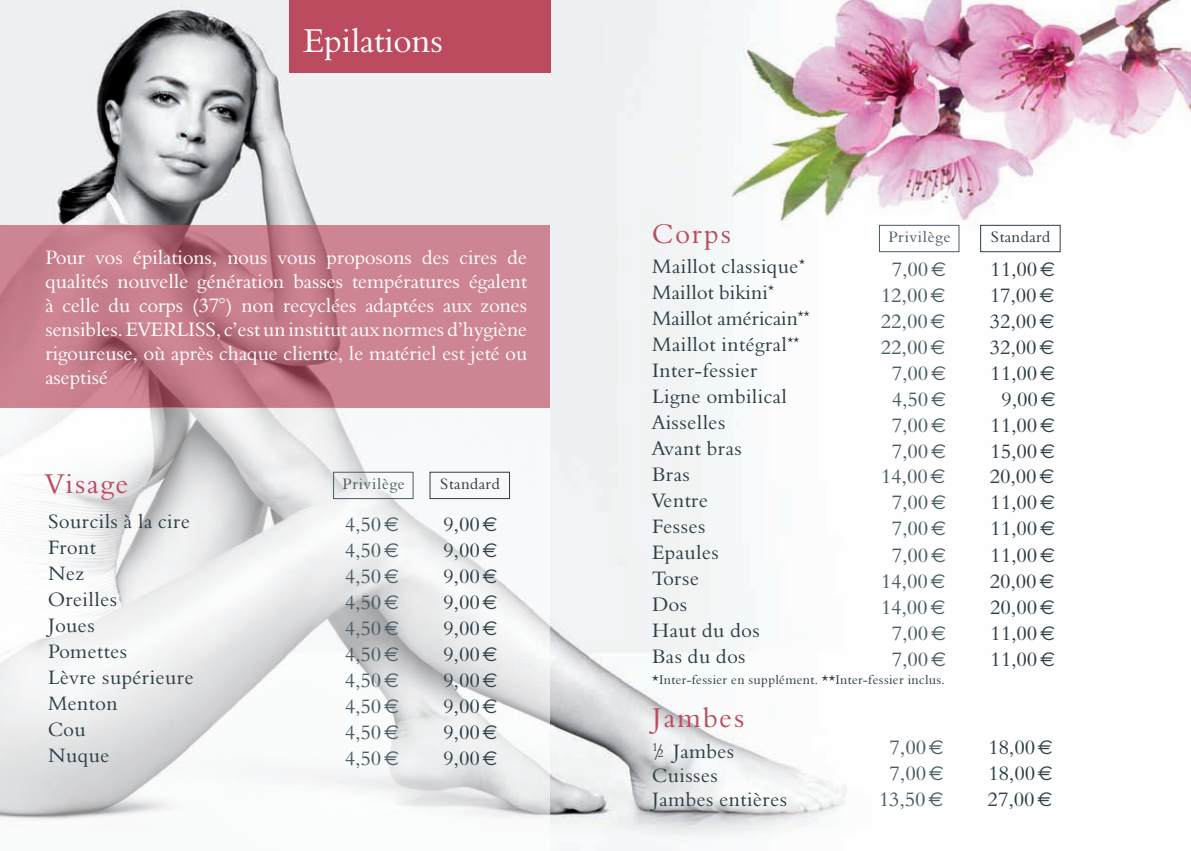
<style>
.page{position:relative;width:1191px;height:851px;background:#fff}
.page>*{position:absolute;margin:0;border:0;box-sizing:border-box;transform-origin:0 0}
.t1{font:34px "Aldine 401 BT Roman A";color:#fff}
.t2{font:28px "Aldine 401 BT Roman A";letter-spacing:.07em;color:#bd4b5f}
.t3{font:20px/26px "Aldine 401 BT Roman A";letter-spacing:.025em;color:#2e3e47}
.t4{font:20px/24px "Aldine 401 BT Roman A";color:#fff;text-align:justify}
.t5{font:20px "Aldine 401 BT Roman A";letter-spacing:.025em;color:#4a5c65}
.t6{font:15.6px "Aldine 401 BT Roman A";letter-spacing:.05em;color:#4a5c65}
.t7{font:15.6px "Aldine 401 BT Roman A";letter-spacing:.025em;color:#2e3e47}
.t8{font:13px "Aldine 401 BT Roman A";letter-spacing:.025em;color:#2e3e47}
.s1{font-family:"Euro Sans"}
.s2{font-size:11.6px}
</style>
<div class="page">
<img style="left:0;top:0;width:1191px;height:842px">
<svg style="left:0;top:407px;width:550px;height:435px;fill:#f3f4f5"></svg>
<div style="left:333px;top:471px;width:80px;height:28px;border:1px solid #4a5c65"></div>
<div style="left:429px;top:471px;width:81px;height:28px;border:1px solid #2e3e47"></div>
<div style="left:289px;top:0;width:261px;height:73px;background:#bd4b5f"></div>
<svg style="left:0;top:225px;width:550px;height:182px;background:#c67d8b"></svg>
<div style="left:879px;top:225px;width:80px;height:27px;border:1px solid #4a5c65"></div>
<div style="left:980px;top:225px;width:80px;height:27px;border:1px solid #2e3e47"></div>
<h1 class="t1" style="left:303px;top:19px;width:141px">Epilations</h1>
<p class="t4" style="left:45px;top:244px;width:483px">Pour vos épilations, nous vous proposons des cires de qualités nouvelle génération basses températures égalent à celle du corps (37°) non recyclées adaptées aux zones sensibles. EVERLISS, c’est un institut aux normes d’hygiène rigoureuse, où après chaque cliente, le matériel est jeté ou aseptisé</p>
<h2 class="t2" style="left:45px;top:466px;width:85px">Visage</h2>
<p class="t6" style="left:343px;top:473px;width:64px">Privilège</p>
<p class="t7" style="left:440px;top:473px;width:61px">Standard</p>
<p class="t3" style="left:48px;top:507px;width:147px">Sourcils à la cire<br>Front<br>Nez<br>Oreilles<br>Joues<br>Pomettes<br>Lèvre supérieure<br>Menton<br>Cou<br>Nuque</p>
<p class="t5" style="left:345px;top:511px;width:56px">4,50 <span class="s1">E</span></p>
<p class="t3" style="left:443px;top:510px;width:56px">9,00 <span class="s1">E</span></p>
<p class="t5" style="left:345px;top:537px;width:56px">4,50 <span class="s1">E</span></p>
<p class="t3" style="left:443px;top:536px;width:56px">9,00 <span class="s1">E</span></p>
<p class="t5" style="left:345px;top:563px;width:56px">4,50 <span class="s1">E</span></p>
<p class="t3" style="left:443px;top:562px;width:56px">9,00 <span class="s1">E</span></p>
<p class="t5" style="left:345px;top:589px;width:56px">4,50 <span class="s1">E</span></p>
<p class="t3" style="left:443px;top:588px;width:56px">9,00 <span class="s1">E</span></p>
<p class="t5" style="left:345px;top:615px;width:56px">4,50 <span class="s1">E</span></p>
<p class="t3" style="left:443px;top:614px;width:56px">9,00 <span class="s1">E</span></p>
<p class="t5" style="left:345px;top:641px;width:56px">4,50 <span class="s1">E</span></p>
<p class="t3" style="left:443px;top:640px;width:56px">9,00 <span class="s1">E</span></p>
<p class="t5" style="left:345px;top:667px;width:56px">4,50 <span class="s1">E</span></p>
<p class="t3" style="left:443px;top:666px;width:56px">9,00 <span class="s1">E</span></p>
<p class="t5" style="left:345px;top:693px;width:56px">4,50 <span class="s1">E</span></p>
<p class="t3" style="left:443px;top:692px;width:56px">9,00 <span class="s1">E</span></p>
<p class="t5" style="left:345px;top:719px;width:56px">4,50 <span class="s1">E</span></p>
<p class="t3" style="left:443px;top:718px;width:56px">9,00 <span class="s1">E</span></p>
<p class="t5" style="left:345px;top:745px;width:56px">4,50 <span class="s1">E</span></p>
<p class="t3" style="left:443px;top:744px;width:56px">9,00 <span class="s1">E</span></p>
<h2 class="t2" style="left:652px;top:216px;width:80px">Corps</h2>
<p class="t3" style="left:652px;top:253px;width:159px">Maillot classique<sup>*<br></sup>Maillot bikini<sup>*<br></sup>Maillot américain<sup>**<br></sup>Maillot intégral<sup>**<br></sup>Inter-fessier<br>Ligne ombilical<br>Aisselles<br>Avant bras</p>
<p class="t3" style="left:652px;top:460px;width:109px">Bras<br>Ventre<br>Fesses<br>Epaules<br>Torse<br>Dos<br>Haut du dos<br>Bas du dos</p>
<p class="t6" style="left:888px;top:227px;width:64px">Privilège</p>
<p class="t7" style="left:991px;top:227px;width:61px">Standard</p>
<p class="t5" style="left:892px;top:257px;width:56px">7,00 <span class="s1">E</span></p>
<p class="t3" style="left:990px;top:256px;width:66px">11,00 <span class="s1">E</span></p>
<p class="t5" style="left:881px;top:283px;width:66px">12,00 <span class="s1">E</span></p>
<p class="t3" style="left:990px;top:282px;width:66px">17,00 <span class="s1">E</span></p>
<p class="t5" style="left:881px;top:309px;width:66px">22,00 <span class="s1">E</span></p>
<p class="t3" style="left:990px;top:308px;width:66px">32,00 <span class="s1">E</span></p>
<p class="t5" style="left:881px;top:335px;width:66px">22,00 <span class="s1">E</span></p>
<p class="t3" style="left:990px;top:334px;width:66px">32,00 <span class="s1">E</span></p>
<p class="t5" style="left:892px;top:361px;width:56px">7,00 <span class="s1">E</span></p>
<p class="t3" style="left:990px;top:360px;width:66px">11,00 <span class="s1">E</span></p>
<p class="t5" style="left:892px;top:387px;width:56px">4,50 <span class="s1">E</span></p>
<p class="t3" style="left:1001px;top:386px;width:56px">9,00 <span class="s1">E</span></p>
<p class="t5" style="left:892px;top:413px;width:56px">7,00 <span class="s1">E</span></p>
<p class="t3" style="left:990px;top:412px;width:66px">11,00 <span class="s1">E</span></p>
<p class="t5" style="left:892px;top:439px;width:56px">7,00 <span class="s1">E</span></p>
<p class="t3" style="left:990px;top:438px;width:66px">15,00 <span class="s1">E</span></p>
<p class="t5" style="left:881px;top:464px;width:66px">14,00<span class="s1">E</span></p>
<p class="t3" style="left:990px;top:463px;width:66px">20,00 <span class="s1">E</span></p>
<p class="t5" style="left:892px;top:490px;width:56px">7,00<span class="s1">E</span></p>
<p class="t3" style="left:990px;top:489px;width:66px">11,00 <span class="s1">E</span></p>
<p class="t5" style="left:892px;top:516px;width:56px">7,00 <span class="s1">E</span></p>
<p class="t3" style="left:990px;top:515px;width:66px">11,00 <span class="s1">E</span></p>
<p class="t5" style="left:892px;top:542px;width:56px">7,00 <span class="s1">E</span></p>
<p class="t3" style="left:990px;top:541px;width:66px">11,00 <span class="s1">E</span></p>
<p class="t5" style="left:881px;top:568px;width:66px">14,00 <span class="s1">E</span></p>
<p class="t3" style="left:990px;top:567px;width:66px">20,00 <span class="s1">E</span></p>
<p class="t5" style="left:881px;top:594px;width:66px">14,00 <span class="s1">E</span></p>
<p class="t3" style="left:990px;top:593px;width:66px">20,00 <span class="s1">E</span></p>
<p class="t5" style="left:892px;top:620px;width:56px">7,00 <span class="s1">E</span></p>
<p class="t3" style="left:990px;top:619px;width:66px">11,00 <span class="s1">E</span></p>
<p class="t5" style="left:892px;top:646px;width:56px">7,00 <span class="s1">E</span></p>
<p class="t3" style="left:990px;top:645px;width:66px">11,00 <span class="s1">E</span></p>
<p class="t8" style="left:652px;top:671px;width:294px">*Inter-fessier en supplément. **Inter-fessier inclus.</p>
<h2 class="t2" style="left:652px;top:700px;width:94px">Jambes</h2>
<p class="t3" style="left:652px;top:738px;width:136px;line-height:24px"><sup>1</sup>/<span class="s2">2</span> Jambes<br>Cuisses<br>Jambes entières</p>
<p class="t5" style="left:890px;top:734px;width:56px">7,00<span class="s1">E</span></p>
<p class="t3" style="left:988px;top:733px;width:66px">18,00 <span class="s1">E</span></p>
<p class="t5" style="left:890px;top:760px;width:56px">7,00<span class="s1">E</span></p>
<p class="t3" style="left:988px;top:759px;width:66px">18,00 <span class="s1">E</span></p>
<p class="t5" style="left:879px;top:786px;width:66px">13,50<span class="s1">E</span></p>
<p class="t3" style="left:988px;top:785px;width:66px">27,00 <span class="s1">E</span></p>
</div>
